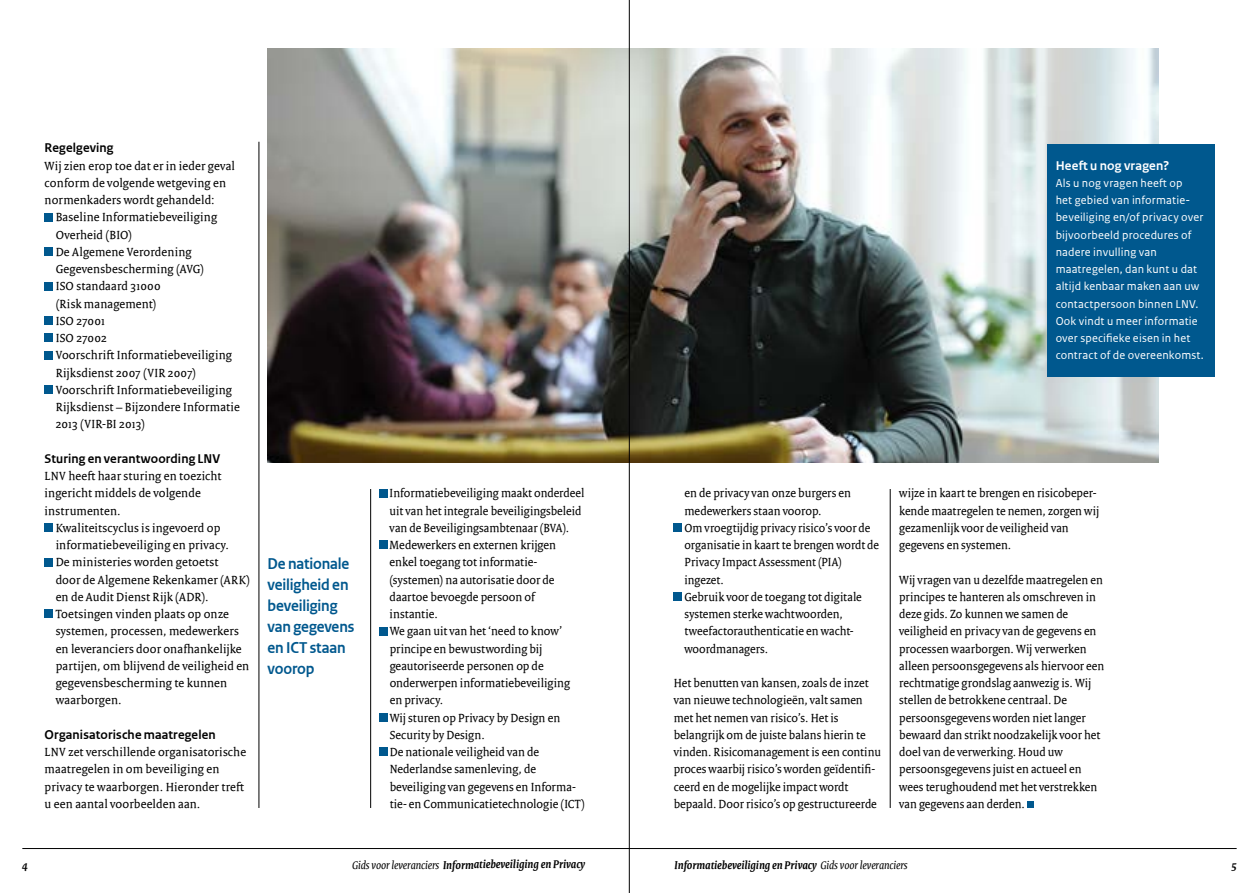
<style>
.page{position:relative;width:1259px;height:893px;background:#fff}
.page>*{position:absolute;margin:0;border:0;box-sizing:border-box;transform-origin:0 0}
.t1{font:700 16.5px/21px "Rijksoverheid Sans Heading TT";letter-spacing:-.005em;color:#00588e}
.t2{font:700 13.35px "Rijksoverheid Sans Heading TT";letter-spacing:.015em;color:#000}
.t3{font:700 13.35px "Rijksoverheid Sans Heading TT";letter-spacing:.02em;color:#fff}
.t4{font:12.75px/17.2px "Rijksoverheid Serif";letter-spacing:.005em;color:#000}
.t5{font:12px/17.2px "Rijksoverheid Sans Text TT";letter-spacing:.015em;color:#fff}
.t6{font:italic 700 12px "Rijksoverheid Serif";color:#000}
.s1{font-weight:400}
</style>
<div class="page">
<img style="left:267px;top:49px;width:891px;height:414px">
<hr style="left:22px;top:848px;width:1214px;height:1px;background:#000">
<div style="left:45px;top:213px;width:8px;height:8px;background:#00588e"></div>
<div style="left:45px;top:247px;width:8px;height:9px;background:#00588e"></div>
<div style="left:45px;top:282px;width:8px;height:8px;background:#00588e"></div>
<div style="left:45px;top:316px;width:8px;height:9px;background:#00588e"></div>
<div style="left:45px;top:334px;width:8px;height:8px;background:#00588e"></div>
<div style="left:45px;top:351px;width:8px;height:8px;background:#00588e"></div>
<div style="left:45px;top:385px;width:8px;height:9px;background:#00588e"></div>
<div style="left:45px;top:523px;width:8px;height:9px;background:#00588e"></div>
<div style="left:45px;top:558px;width:8px;height:8px;background:#00588e"></div>
<div style="left:45px;top:610px;width:8px;height:8px;background:#00588e"></div>
<div style="left:379px;top:489px;width:8px;height:8px;background:#00588e"></div>
<div style="left:379px;top:541px;width:8px;height:8px;background:#00588e"></div>
<div style="left:379px;top:627px;width:8px;height:8px;background:#00588e"></div>
<div style="left:379px;top:713px;width:8px;height:9px;background:#00588e"></div>
<div style="left:379px;top:748px;width:8px;height:8px;background:#00588e"></div>
<div style="left:674px;top:523px;width:8px;height:9px;background:#00588e"></div>
<div style="left:674px;top:592px;width:8px;height:9px;background:#00588e"></div>
<hr style="left:890px;top:489px;width:1px;height:319px;background:#000">
<hr style="left:370px;top:489px;width:1px;height:319px;background:#000">
<hr style="left:259px;top:142px;width:1px;height:666px;background:#000">
<hr style="left:629px;top:0;width:1px;height:893px;background:#000">
<div style="left:1027px;top:801px;width:6px;height:7px;background:#00588e"></div>
<div style="left:1047px;top:144px;width:167px;height:233px;background:#00588e"></div>
<p class="t2" style="left:45px;top:141px;width:70px">Regelgeving</p>
<p class="t4" style="left:45px;top:157px;width:192px">Wij zien erop toe dat er in ieder geval conform de volgende wetgeving en normenkaders wordt gehandeld:</p>
<p class="t4" style="left:56px;top:209px;width:186px">Baseline Informatiebeveiliging<br>Overheid (BIO)<br>De Algemene Verordening<br>Gegevensbescherming (AVG)<br>ISO standaard 31000<br>(Risk management)<br>ISO 27001<br>ISO 27002<br>Voorschrift Informatiebeveiliging<br>Rijksdienst 2007 (VIR 2007)<br>Voorschrift Informatiebeveiliging<br>Rijksdienst – Bijzondere Informatie<br>2013 (VIR-BI 2013)</p>
<p class="t2" style="left:45px;top:451px;width:177px">Sturing en verantwoording LNV</p>
<p class="t4" style="left:45px;top:467px;width:178px">LNV heeft haar sturing en toezicht ingericht middels de volgende instrumenten.</p>
<p class="t4" style="left:56px;top:519px;width:196px">Kwaliteitscyclus is ingevoerd op informatiebeveiliging en privacy.<br>De ministeries worden getoetst<br>door de Algemene Rekenkamer (ARK) en de Audit Dienst Rijk (ADR).<br>Toetsingen vinden plaats op onze systemen, processen, medewerkers en leveranciers door onafhankelijke partijen, om blijvend de veiligheid en gegevensbescherming te kunnen waarborgen.</p>
<p class="t2" style="left:45px;top:727px;width:173px">Organisatorische maatregelen</p>
<p class="t4" style="left:45px;top:743px;width:203px">LNV zet verschillende organisatorische maatregelen in om beveiliging en privacy te waarborgen. Hieronder treft u een aantal voorbeelden aan.</p>
<p class="t1" style="left:267px;top:554px;width:88px">De nationale veiligheid en beveiliging van gegevens en ICT staan voorop</p>
<p class="t3" style="left:1055px;top:158px;width:115px">Heeft u nog vragen?</p>
<p class="t5" style="left:1055px;top:175px;width:150px">Als u nog vragen heeft op<br>het gebied van informatie&shy;beveiliging en/of privacy over bijvoorbeeld procedures of nadere invulling van maatregelen, dan kunt u dat altijd kenbaar maken aan uw contactpersoon binnen LNV.<br>Ook vindt u meer informatie over specifieke eisen in het contract of de overeenkomst.</p>
<p class="t4" style="left:390px;top:485px;width:197px">Informatiebeveiliging maakt onderdeel uit van het integrale beveiligingsbeleid van de Beveiligingsambtenaar (BVA).<br>Medewerkers en externen krijgen enkel toegang tot informatie-(systemen) na autorisatie door de daartoe bevoegde persoon of instantie.<br>We gaan uit van het ‘need to know’ principe en bewustwording bij geautoriseerde personen op de onderwerpen informatiebeveiliging en privacy.<br>Wij sturen op Privacy by Design en<br>Security by Design.<br>De nationale veiligheid van de<br>Nederlandse samenleving, de beveiliging van gegevens en Informa&shy;tie- en Communicatietechnologie (ICT)</p>
<p class="t4" style="left:684px;top:485px;width:196px">en de privacy van onze burgers en medewerkers staan voorop.<br>Om vroegtijdig privacy risico’s voor de organisatie in kaart te brengen wordt de<br>Privacy Impact Assessment (PIA) ingezet.<br>Gebruik voor de toegang tot digitale systemen sterke wachtwoorden, tweefactorauthenticatie en wacht&shy;woordmanagers.</p>
<p class="t4" style="left:674px;top:674px;width:209px">Het benutten van kansen, zoals de inzet van nieuwe technologieën, valt samen met het nemen van risico’s. Het is belangrijk om de juiste balans hierin te vinden. Risicomanagement is een continu proces waarbij risico’s worden geïdentifi&shy;ceerd en de mogelijke impact wordt bepaald. Door risico’s op gestructureerde</p>
<p class="t4" style="left:899px;top:485px;width:202px">wijze in kaart te brengen en risicobeper&shy;kende maatregelen te nemen, zorgen wij gezamenlijk voor de veiligheid van gegevens en systemen.</p>
<p class="t4" style="left:899px;top:571px;width:207px">Wij vragen van u dezelfde maatregelen en principes te hanteren als omschreven in deze gids. Zo kunnen we samen de veiligheid en privacy van de gegevens en processen waarborgen. Wij verwerken alleen persoonsgegevens als hiervoor een rechtmatige grondslag aanwezig is. Wij stellen de betrokkene centraal. De persoonsgegevens worden niet langer bewaard dan strikt noodzakelijk voor het doel van de verwerking. Houd uw persoonsgegevens juist en actueel en wees terughoudend met het verstrekken van gegevens aan derden.</p>
<p class="t6" style="left:352px;top:857px;width:235px"><span class="s1">Gids voor leveranciers</span> Informatiebeveiliging en Privacy</p>
<p class="t6" style="left:674px;top:857px;width:234px">Informatiebeveiliging en Privacy <span class="s1">Gids voor leveranciers</span></p>
<p class="t6" style="left:22px;top:857px;width:7px">4</p>
<p class="t6" style="left:1231px;top:857px;width:7px">5</p>
</div>
